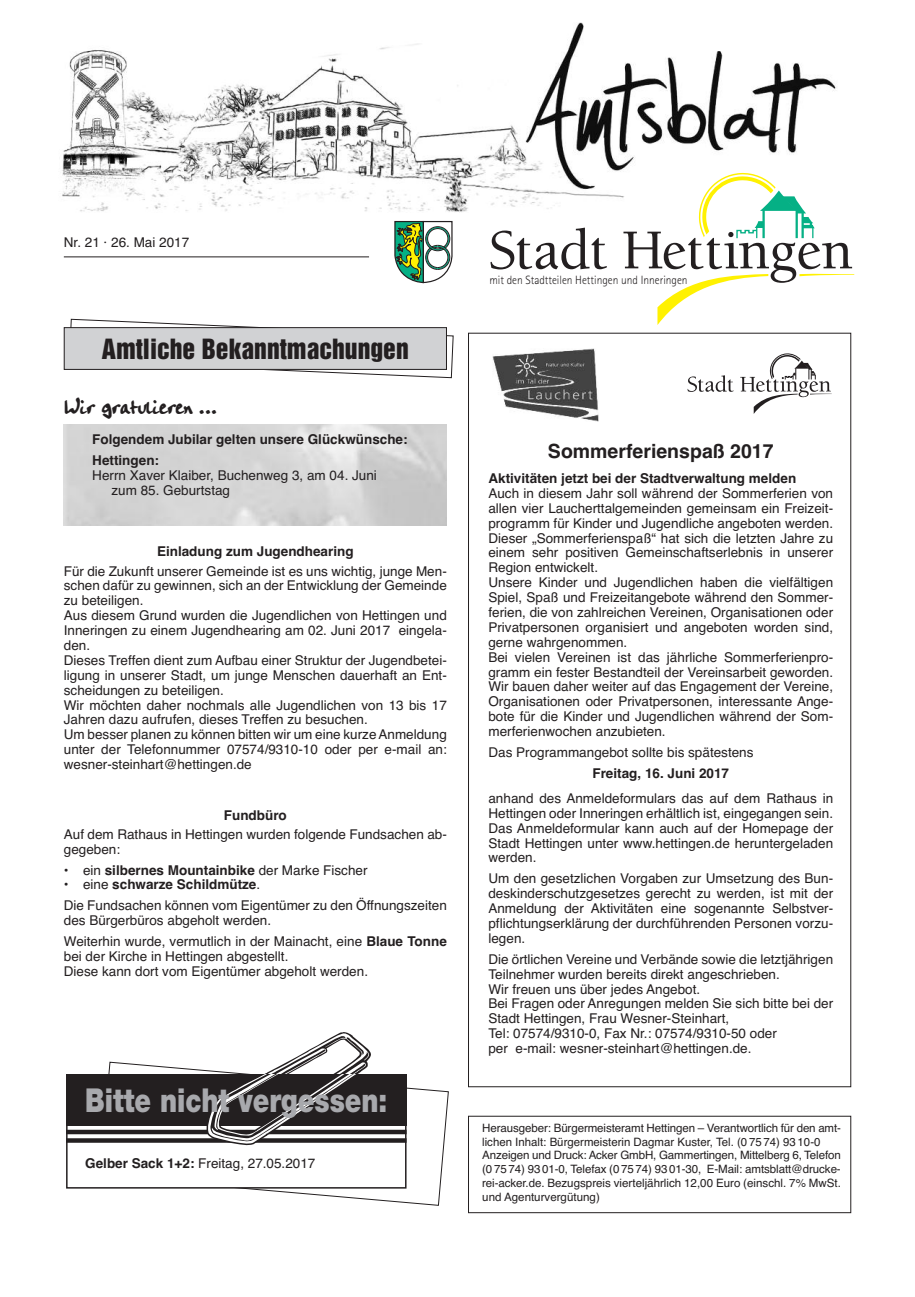
<style>
.page{position:relative;width:915px;height:1297px;background:#fff}
.page>*{position:absolute;margin:0;border:0;box-sizing:border-box;transform-origin:0 0}
.t1{font:900 33px "Helvetica Neue";color:#a8a9ad;scale:.8 1}
.t2{font:25.5px "Helvetica Inserat";color:#231f20}
.t3{font:25.5px "Handwriting Plain";color:#231f20}
.t4{font:700 19.5px "Helvetica";color:#231f20}
.t5{font:13.5px/14.9px "Helvetica";color:#231f20}
.t6{font:700 13.5px/20.9px "Helvetica";color:#231f20}
.t7{font:300 12px "Rotis Sans Serif";color:#231f20;scale:.95 1}
.t8{font:11.55px/13.8px "Helvetica";letter-spacing:-.01em;color:#231f20}
.s1{font-weight:400}
.s2{font-weight:700}
</style>
<div class="page">
<img style="left:62px;top:22px;width:775px;height:219px">
<svg style="left:70px;top:318px;width:384px;height:60px"></svg>
<div style="left:64px;top:328px;width:382px;height:41px;background:#d1d2d4"></div>
<div style="left:64px;top:327px;width:382px;height:43px;border:1px solid #231f20"></div>
<hr style="left:64px;top:256px;width:305px;height:1px;background:#231f20">
<svg style="left:394px;top:221px;width:58px;height:62px"></svg>
<svg style="left:490px;top:228px;width:117px;height:41px"></svg>
<svg style="left:623px;top:173px;width:231px;height:152px"></svg>
<svg style="left:687px;top:375px;width:46px;height:17px"></svg>
<svg style="left:740px;top:354px;width:91px;height:60px"></svg>
<img style="left:492px;top:349px;width:106px;height:72px">
<div style="left:468px;top:1116px;width:382px;height:97px;border:1px solid #231f20"></div>
<svg style="left:99px;top:1061px;width:350px;height:145px"></svg>
<div style="left:67px;top:1075px;width:338px;height:113px;background:#fff"></div>
<div style="left:66px;top:1074px;width:340px;height:114px;border:2px solid #231f20"></div>
<div style="left:66px;top:1074px;width:340px;height:52px;background:#231f20"></div>
<hr style="left:66px;top:1130px;width:340px;height:4px;background:#231f20">
<div style="left:66px;top:1138px;width:340px;height:5px;background:#231f20"></div>
<svg style="left:206px;top:1032px;width:165px;height:113px"></svg>
<p class="t5" style="left:64px;top:235px;width:127px">Nr. 21 · 26. Mai 2017</p>
<h2 class="t2" style="left:102px;top:338px;width:308px">Amtliche Bekanntmachungen</h2>
<h2 class="t3" style="left:64px;top:390px;width:155px">Wir gratulieren ...</h2>
<p class="t6" style="left:92px;top:429px;width:317px">Folgendem Jubilar gelten unsere Glückwünsche:<br>Hettingen:</p>
<p class="t5" style="left:111px;top:468px;width:267px;text-indent:-19px">Herrn Xaver Klaiber, Buchenweg 3, am 04. Juni zum 85. Geburtstag</p>
<p class="t6" style="left:157px;top:541px;width:198px">Einladung zum Jugendhearing</p>
<p class="t5" style="left:64px;top:563px;width:384px">Für die Zukunft unserer Gemeinde ist es uns wichtig, junge Men&shy;schen dafür zu gewinnen, sich an der Entwicklung der Gemeinde zu beteiligen.<br>Aus diesem Grund wurden die Jugendlichen von Hettingen und Inneringen zu einem Jugendhearing am 02. Juni 2017 eingela&shy;den.<br>Dieses Treffen dient zum Aufbau einer Struktur der Jugendbetei&shy;ligung in unserer Stadt, um junge Menschen dauerhaft an Ent&shy;scheidungen zu beteiligen.<br>Wir möchten daher nochmals alle Jugendlichen von 13 bis 17<br>Jahren dazu aufrufen, dieses Treffen zu besuchen.<br>Um besser planen zu können bitten wir um eine kurzeAnmeldung unter der Telefonnummer 07574/9310-10 oder per e-mail an: wesner-steinhart@hettingen.de</p>
<p class="t6" style="left:224px;top:805px;width:64px">Fundbüro</p>
<p class="t5" style="left:64px;top:827px;width:384px">Auf dem Rathaus in Hettingen wurden folgende Fundsachen ab&shy;gegeben:</p>
<p class="t6" style="left:64px;top:859px;width:305px"><span class="s1">• ein</span> silbernes Mountainbike <span class="s1">der Marke Fischer</span></p>
<p class="t5" style="left:64px;top:874px;width:384px;line-height:20.9px">• eine <span class="s2">schwarze Schildmütze</span>.<br>Die Fundsachen können vom Eigentümer zu den Öffnungszeiten</p>
<p class="t5" style="left:64px;top:910px;width:384px;line-height:20.9px">des Bürgerbüros abgeholt werden.<br>Weiterhin wurde, vermutlich in der Mainacht, eine <span class="s2">Blaue Tonne</span></p>
<p class="t5" style="left:64px;top:949px;width:305px">bei der Kirche in Hettingen abgestellt.<br>Diese kann dort vom Eigentümer abgeholt werden.</p>
<h1 class="t1" style="left:85px;top:1088px;width:379px">Bitte nicht vergessen:</h1>
<p class="t5" style="left:85px;top:1155px;width:232px"><span class="s2">Gelber Sack 1+2:</span> Freitag, 27.05.2017</p>
<p class="t7" style="left:489px;top:276px;width:210px">mit den Stadtteilen Hettingen und Inneringen</p>
<h3 class="t4" style="left:547px;top:440px;width:227px">Sommerferienspaß 2017</h3>
<p class="t6" style="left:488px;top:468px;width:309px">Aktivitäten jetzt bei der Stadtverwaltung melden</p>
<p class="t5" style="left:488px;top:486px;width:346px">Auch in diesem Jahr soll während der Sommerferien von allen vier Laucherttalgemeinden gemeinsam ein Freizeit&shy;programm für Kinder und Jugendliche angeboten werden.<br>Dieser „Sommerferienspaß“ hat sich die letzten Jahre zu einem sehr positiven Gemeinschaftserlebnis in unserer Region entwickelt.<br>Unsere Kinder und Jugendlichen haben die vielfältigen Spiel, Spaß und Freizeitangebote während den Sommer&shy;ferien, die von zahlreichen Vereinen, Organisationen oder Privatpersonen organisiert und angeboten worden sind, gerne wahrgenommen.<br>Bei vielen Vereinen ist das jährliche Sommerferienpro&shy;gramm ein fester Bestandteil der Vereinsarbeit geworden.<br>Wir bauen daher weiter auf das Engagement der Vereine, Organisationen oder Privatpersonen, interessante Ange&shy;bote für die Kinder und Jugendlichen während der Som&shy;merferienwochen anzubieten.</p>
<p class="t5" style="left:488px;top:745px;width:266px">Das Programmangebot sollte bis spätestens</p>
<p class="t6" style="left:592px;top:763px;width:138px">Freitag, 16. Juni 2017</p>
<p class="t5" style="left:488px;top:791px;width:346px;text-align:justify">anhand des Anmeldeformulars das auf dem Rathaus in Hettingen oder Inneringen erhältlich ist, eingegangen sein.<br>Das Anmeldeformular kann auch auf der Homepage der Stadt Hettingen unter www.hettingen.de heruntergeladen werden.</p>
<p class="t5" style="left:488px;top:871px;width:346px;text-align:justify">Um den gesetzlichen Vorgaben zur Umsetzung des Bun&shy;deskinderschutzgesetzes gerecht zu werden, ist mit der Anmeldung der Aktivitäten eine sogenannte Selbstver&shy;pflichtungserklärung der durchführenden Personen vorzu&shy;legen.</p>
<p class="t5" style="left:488px;top:952px;width:346px">Die örtlichen Vereine und Verbände sowie die letztjährigen Teilnehmer wurden bereits direkt angeschrieben.<br>Wir freuen uns über jedes Angebot.<br>Bei Fragen oder Anregungen melden Sie sich bitte bei der Stadt Hettingen, Frau Wesner-Steinhart,<br>Tel: 07574/9310-0, Fax Nr.: 07574/9310-50 oder<br>per e-mail: wesner-steinhart@hettingen.de.</p>
<p class="t8" style="left:482px;top:1121px;width:360px">Herausgeber: Bürgermeisteramt Hettingen – Verantwortlich für den amt&shy;lichen Inhalt: Bürgermeisterin Dagmar Kuster, Tel. (0 75 74) 93 10-0<br>Anzeigen und Druck: Acker GmbH, Gammertingen, Mittelberg 6, Telefon (0 75 74) 93 01-0, Telefax (0 75 74) 93 01-30, E-Mail: amtsblatt@drucke&shy;rei-acker.de. Bezugspreis vierteljährlich 12,00 Euro (einschl. 7% MwSt. und Agenturvergütung)</p>
</div>
